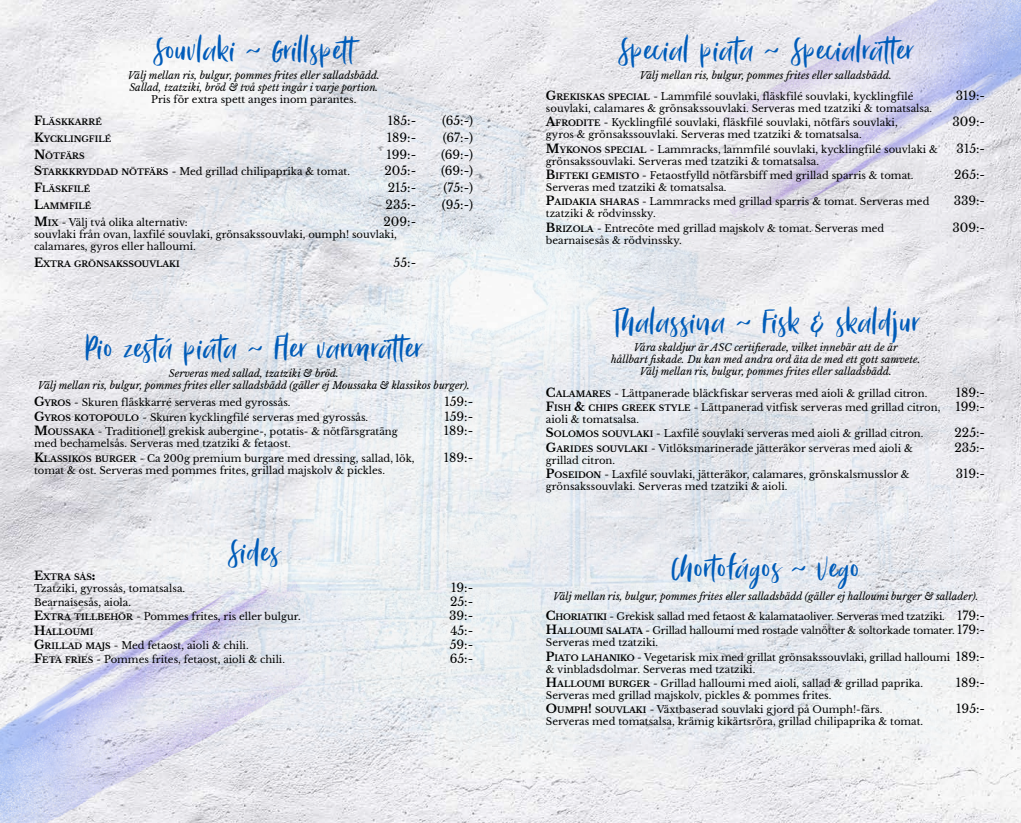
<style>
.page{position:relative;width:1021px;height:823px;background:#fff}
.page>*{position:absolute;margin:0;border:0;box-sizing:border-box;transform-origin:0 0}
.t1{font:40px "Bitter Rose";letter-spacing:.02em;color:#005cb9}
.t2{font:40px "Bitter Rose";letter-spacing:.02em;color:#005cba}
.t3{font:12px "Libre Baskerville";color:#000101}
.t4{font:12px "Libre Baskerville";color:#000}
.t5{font:10px/14.4px "Libre Baskerville";color:#000101}
.t6{font:italic 10px/12px "Libre Baskerville";color:#000101;text-align:center}
.t7{font:10px/12px "Libre Baskerville";letter-spacing:-.02em;color:#000101}
.t8{font:10px "Libre Baskerville";color:#000}
.t9{font:700 8.4px "Libre Baskerville";color:#000101}
.s1{font-size:12px}
.s2{font-weight:700;font-size:12px}
.s3{font-weight:700;font-size:8.4px}
.s4{font-family:"Adobe Garamond Pro";font-size:14px}
.s5{font-weight:700;font-style:normal;font-size:12px}
.s6{font-weight:700;font-style:normal;font-size:8.4px}
.s7{font-style:normal}
.s8{font-weight:700;font-size:12px;color:#000}
.s9{font-weight:700;font-size:8.4px;color:#000}
.s10{color:#000}
.s11{font-size:12px;color:#000}
.s12{font-style:normal;font-size:12px}
</style>
<div class="page">
<img style="left:0;top:0;width:1020px;height:822px">
<img style="left:0;top:573px;width:343px;height:249px">
<img style="left:46px;top:0;width:974px;height:801px">
<h1 class="t2" style="left:153px;top:30px;width:202px">Souvlaki ~ Grillspett</h1>
<p class="t6" style="left:128px;top:70px;width:253px;text-align:left">Välj mellan ris, bulgur, pommes frites eller salladsbädd.<br>Sallad, tzatziki, bröd &amp; två spett ingår i varje portion.</p>
<p class="t5" style="left:151px;top:92px;width:207px">Pris för extra spett anges inom parantes.</p>
<p class="t9" style="left:34px;top:117px;width:69px"><span class="s1">F</span>LÄSKKARRÉ</p>
<p class="t3" style="left:388px;top:113px;width:30px">185:-</p>
<p class="t3" style="left:442px;top:113px;width:33px">(65:-)</p>
<p class="t9" style="left:34px;top:133px;width:79px"><span class="s1">K</span>YCKLINGFILÉ</p>
<p class="t3" style="left:387px;top:130px;width:31px">189:-</p>
<p class="t3" style="left:443px;top:130px;width:32px">(67:-)</p>
<p class="t9" style="left:34px;top:150px;width:51px"><span class="s1">N</span>ÖTFÄRS</p>
<p class="t3" style="left:386px;top:147px;width:31px">199:-</p>
<p class="t3" style="left:441px;top:147px;width:34px">(69:-)</p>
<p class="t8" style="left:34px;top:165px;width:317px"><span class="s2">S</span><span class="s3">TARKKRYDDAD NÖTFÄRS</span> - Med grillad chilipaprika &amp; tomat.</p>
<p class="t4" style="left:384px;top:164px;width:33px">205:-</p>
<p class="t4" style="left:441px;top:164px;width:34px">(69:-)</p>
<p class="t9" style="left:34px;top:184px;width:58px"><span class="s1">F</span>LÄSKFILÉ</p>
<p class="t3" style="left:387px;top:180px;width:30px">215:-</p>
<p class="t3" style="left:443px;top:180px;width:31px">(75:-)</p>
<p class="t9" style="left:34px;top:201px;width:59px"><span class="s1">L</span>AMMFILÉ</p>
<p class="t3" style="left:385px;top:197px;width:32px">235:-</p>
<p class="t3" style="left:442px;top:197px;width:33px">(95:-)</p>
<p class="t5" style="left:34px;top:215px;width:155px"><span class="s2">M</span><span class="s3">IX</span> - Välj två olika alternativ:</p>
<p class="t3" style="left:383px;top:214px;width:34px">209:-</p>
<p class="t5" style="left:34px;top:228px;width:364px;line-height:12px">souvlaki från ovan, laxfilé souvlaki, grönsakssouvlaki, oumph! souvlaki, calamares, gyros eller halloumi.</p>
<p class="t9" style="left:34px;top:258px;width:147px"><span class="s1">E</span>XTRA GRÖNSAKSS OUVLAKI</p>
<p class="t3" style="left:393px;top:255px;width:24px">55:-</p>
<h1 class="t1" style="left:86px;top:328px;width:337px">Pio zestá piáta ~ Fler varmrätter</h1>
<p class="t6" style="left:38px;top:367px;width:433px">Serveras med sallad, tzatziki &amp; bröd.<br>Välj mellan ris, bulgur, pommes frites eller salladsbädd (gäller ej Moussaka &amp; klassikos burger).</p>
<p class="t5" style="left:34px;top:395px;width:258px"><span class="s2">G</span><span class="s3">YROS</span> - Skuren fläskkarré serveras med gyrossås.</p>
<p class="t3" style="left:444px;top:394px;width:30px">159:-</p>
<p class="t5" style="left:34px;top:409px;width:336px"><span class="s2">G</span><span class="s3">YROS KOTOPOULO</span> - Skuren kycklingfilé serveras med gyrossås.</p>
<p class="t4" style="left:444px;top:409px;width:30px">159:-</p>
<p class="t5" style="left:34px;top:424px;width:365px"><span class="s2">M</span><span class="s3">OUSSAKA</span> - Traditionell grekisk aubergine-, potatis- &amp; nötfärsgratäng</p>
<p class="t3" style="left:444px;top:423px;width:31px">189:-</p>
<p class="t5" style="left:34px;top:436px;width:382px">med bechamelsås. Serveras med tzatziki &amp; fetaost.<br><span class="s2">K</span><span class="s3">LASSIKOS BURGER</span> - Ca 200g premium burgare med dressing, sallad, lök,</p>
<p class="t3" style="left:444px;top:449px;width:31px">189:-</p>
<p class="t5" style="left:34px;top:462px;width:352px">tomat &amp; ost. Serveras med pommes frites, grillad majskolv &amp; pickles.</p>
<h1 class="t1" style="left:228px;top:531px;width:53px">Sides</h1>
<p class="t9" style="left:34px;top:571px;width:63px"><span class="s1">E</span>XTRA SÅS<span class="s4">:</span></p>
<p class="t5" style="left:34px;top:580px;width:153px">Tzatziki, gyrossås, tomatsalsa.</p>
<p class="t3" style="left:451px;top:579px;width:24px">19:-</p>
<p class="t5" style="left:34px;top:594px;width:98px">Bearnaisesås, aiola.</p>
<p class="t3" style="left:450px;top:593px;width:25px">25:-</p>
<p class="t5" style="left:34px;top:609px;width:268px"><span class="s2">E</span><span class="s3">XTRA TILLBEHÖR</span> - Pommes frites, ris eller bulgur.</p>
<p class="t3" style="left:449px;top:608px;width:26px">39:-</p>
<p class="t9" style="left:34px;top:626px;width:61px"><span class="s1">H</span>ALLOUMI</p>
<p class="t3" style="left:450px;top:622px;width:24px">45:-</p>
<p class="t5" style="left:34px;top:637px;width:216px"><span class="s2">G</span><span class="s3">RILLAD MAJS</span> - Med fetaost, aioli &amp; chili.</p>
<p class="t3" style="left:450px;top:637px;width:25px">59:-</p>
<p class="t5" style="left:34px;top:652px;width:252px"><span class="s2">F</span><span class="s3">ETA FRIES</span> - Pommes frites, fetaost, aioli &amp; chili.</p>
<p class="t3" style="left:450px;top:651px;width:25px">65:-</p>
<h1 class="t2" style="left:618px;top:30px;width:296px">Special piata ~ Specialrätter</h1>
<p class="t6" style="left:546px;top:65px;width:369px;line-height:20.4px;text-align:left;text-indent:94px">Välj mellan ris, bulgur, pommes frites eller salladsbädd.<br><span class="s5">G</span><span class="s6">REKISKAS SPEC IAL</span> <span class="s7">- Lammfilé souvlaki, fläskfilé souvlaki, kycklingfilé</span></p>
<p class="t5" style="left:546px;top:101px;width:388px">souvlaki, calamares &amp; grönsakssouvlaki. Serveras med tzatziki &amp; tomatsalsa.<br><span class="s2">A</span><span class="s3">FRODITE</span> - Kycklingfilé souvlaki, fläskfilé souvlaki, nötfärs souvlaki,</p>
<p class="t5" style="left:546px;top:127px;width:393px">gyros &amp; grönsakssouvlaki. Serveras med tzatziki &amp; tomatsalsa.<br><span class="s2">M</span><span class="s3">YKONOS SPEC IAL</span> - Lammracks, lammfilé souvlaki, kycklingfilé souvlaki &amp;</p>
<p class="t5" style="left:546px;top:154px;width:369px">grönsakssouvlaki. Serveras med tzatziki &amp; tomatsalsa.<br><span class="s8">B</span><span class="s9">IFTEKI GEMISTO</span> <span class="s10">- Fetaostfylld nötfärsbiff med grillad sparris &amp; tomat.</span></p>
<p class="t5" style="left:546px;top:180px;width:385px"><span class="s10">Serveras med tzatziki &amp; tomatsalsa.<br></span><span class="s2">P</span><span class="s3">AIDAKIA SHARAS</span> - Lammracks med grillad sparris &amp; tomat. Serveras med</p>
<p class="t5" style="left:546px;top:206px;width:340px">tzatziki &amp; rödvinssky.<br><span class="s2">B</span><span class="s3">RIZOLA</span> - Entrecôte med grillad majskolv &amp; tomat. Serveras med</p>
<p class="t5" style="left:546px;top:233px;width:137px">bearnaisesås &amp; rödvinssky.</p>
<p class="t3" style="left:955px;top:88px;width:31px">319:-</p>
<p class="t3" style="left:952px;top:114px;width:34px">309:-</p>
<p class="t3" style="left:956px;top:141px;width:30px">315:-</p>
<p class="t4" style="left:954px;top:167px;width:32px">265:-</p>
<p class="t3" style="left:953px;top:194px;width:33px">339:-</p>
<p class="t3" style="left:952px;top:220px;width:34px">309:-</p>
<h1 class="t1" style="left:612px;top:301px;width:308px">Thalassina ~ Fisk &amp; skaldjur</h1>
<p class="t6" style="left:611px;top:341px;width:310px">Våra skaldjur är ASC certifierade, vilket innebär att de är<br>hållbart fiskade. Du kan med andra ord äta de med ett gott samvete.<br>Välj mellan ris, bulgur, pommes frites eller salladsbädd.</p>
<p class="t5" style="left:546px;top:385px;width:383px"><span class="s2">C</span><span class="s3">ALAMARES</span> - Lättpanerade bläckfiskar serveras med aioli &amp; grillad citron.</p>
<p class="t4" style="left:955px;top:385px;width:31px">189:-</p>
<p class="t5" style="left:546px;top:401px;width:441px;line-height:12px"><span class="s2">F</span><span class="s3">ISH</span> <span class="s2">&amp;</span> <span class="s3">CHIPS GREEK STYLE</span> - Lättpanerad vitfisk serveras med grillad citron, <span class="s11">199:- </span>aioli &amp; tomatsalsa.</p>
<p class="t5" style="left:546px;top:426px;width:379px"><span class="s2">S</span><span class="s3">OLOMOS SOUVLAKI</span> - Laxfilé souvlaki serveras med aioli &amp; grillad citron.</p>
<p class="t3" style="left:954px;top:425px;width:32px">225:-</p>
<p class="t5" style="left:546px;top:441px;width:368px"><span class="s2">G</span><span class="s3">ARIDES SOUVLAKI</span> - Vitlöksmarinerade jätteräkor serveras med aioli &amp;</p>
<p class="t3" style="left:954px;top:440px;width:32px">235:-</p>
<p class="t5" style="left:546px;top:453px;width:365px">grillad citron.<br><span class="s2">P</span><span class="s3">OSEIDON</span> - Laxfilé souvlaki, jätteräkor, calamares, grönskalsmusslor &amp;</p>
<p class="t3" style="left:955px;top:466px;width:31px">319:-</p>
<p class="t5" style="left:546px;top:479px;width:243px">grönsakssouvlaki. Serveras med tzatziki &amp; aioli.</p>
<h1 class="t1" style="left:672px;top:548px;width:189px">Chortofágos ~ Vego</h1>
<p class="t6" style="left:546px;top:587px;width:441px;line-height:19.2px">Välj mellan ris, bulgur, pommes frites eller salladsbädd (gäller ej halloumi burger &amp; sallader).<br><span class="s5">C</span><span class="s6">HORIATIKI</span> <span class="s7">- Grekisk sallad med fetaost &amp; kalamataoliver. Serveras med tzatziki.</span> <span class="s12">179:-</span></p>
<p class="t7" style="left:546px;top:624px;width:440px"><span class="s2">H</span><span class="s3">ALLOUMI SALATA</span> - Grillad halloumi med rostade valnötter &amp; soltorkade tomater. <span class="s1">179:-<br></span>Serveras med tzatziki.</p>
<p class="t5" style="left:546px;top:650px;width:440px;line-height:12px"><span class="s2">P</span><span class="s3">IATO LAHANIKO</span> - Vegetarisk mix med grillat grönsakssouvlaki, grillad halloumi <span class="s1">189:- </span>&amp; vinbladsdolmar. Serveras med tzatziki.</p>
<p class="t5" style="left:546px;top:675px;width:378px"><span class="s2">H</span><span class="s3">ALLOUMI BURGER</span> - Grillad halloumi med aioli, sallad &amp; grillad paprika.</p>
<p class="t3" style="left:955px;top:675px;width:31px">189:-</p>
<p class="t5" style="left:546px;top:687px;width:338px">Serveras med grillad majskolv, pickles &amp; pommes frites.<br><span class="s2">O</span><span class="s3">UMPH</span><span class="s2">!</span> <span class="s3">SOUVLAKI</span> - Växtbaserad souvlaki gjord på Oumph!-färs.</p>
<p class="t3" style="left:956px;top:701px;width:30px">195:-</p>
<p class="t5" style="left:546px;top:714px;width:379px">Serveras med tomatsalsa, krämig kikärtsröra, grillad chilipaprika &amp; tomat.</p>
</div>
